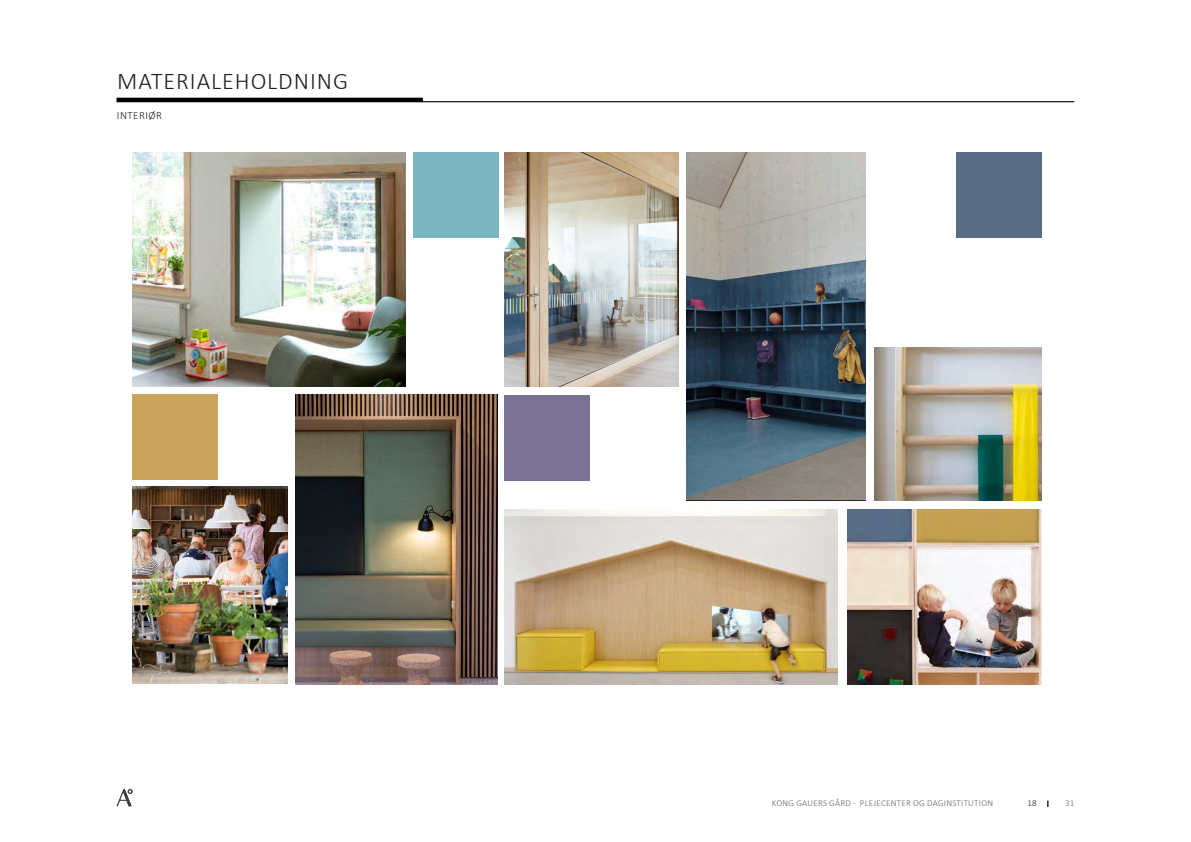
<style>
.page{position:relative;width:1191px;height:842px;background:#fff}
.page>*{position:absolute;margin:0;border:0;box-sizing:border-box;transform-origin:0 0}
.overskrift{font:300 24px "Calibri";letter-spacing:.04em;color:#231f20}
.Under_overskrift{font:300 11px "Calibri";letter-spacing:.04em;color:#231f20}
.t1{font:300 9px "Calibri";letter-spacing:.03em;color:#636366}
.t2{font:300 9px "Calibri";color:#231f20}
</style>
<div class="page">
<svg style="left:117px;top:789px;width:15px;height:17px"></svg>
<hr style="left:117px;top:101px;width:957px;height:1px;background:#231f20">
<hr style="left:117px;top:98px;width:306px;height:4px;background:#000">
<img style="left:133px;top:152px;width:272px;height:235px">
<img style="left:686px;top:152px;width:180px;height:348px">
<img style="left:295px;top:395px;width:202px;height:289px">
<div style="left:414px;top:152px;width:85px;height:85px;background:#7bb6c2"></div>
<div style="left:504px;top:396px;width:85px;height:85px;background:#7a7292"></div>
<div style="left:956px;top:152px;width:85px;height:85px;background:#586c86"></div>
<div style="left:133px;top:395px;width:85px;height:85px;background:#caa45d"></div>
<img style="left:504px;top:152px;width:174px;height:235px">
<img style="left:847px;top:510px;width:194px;height:174px">
<img style="left:874px;top:347px;width:167px;height:153px">
<img style="left:504px;top:510px;width:334px;height:174px">
<img style="left:133px;top:486px;width:154px;height:198px">
<p class="overskrift" style="left:117px;top:66px;width:232px">MATERIALEHOLDNING</p>
<p class="Under_overskrift" style="left:117px;top:108px;width:46px">INTERIØR</p>
<p class="t1" style="left:772px;top:798px;width:223px">KONG GAUERS GÅRD - PLEJECENTER OG DAGINSTITUTION</p>
<p class="t2" style="left:1027px;top:798px;width:11px">18</p>
<p class="t1" style="left:1065px;top:798px;width:11px">31</p>
</div>
